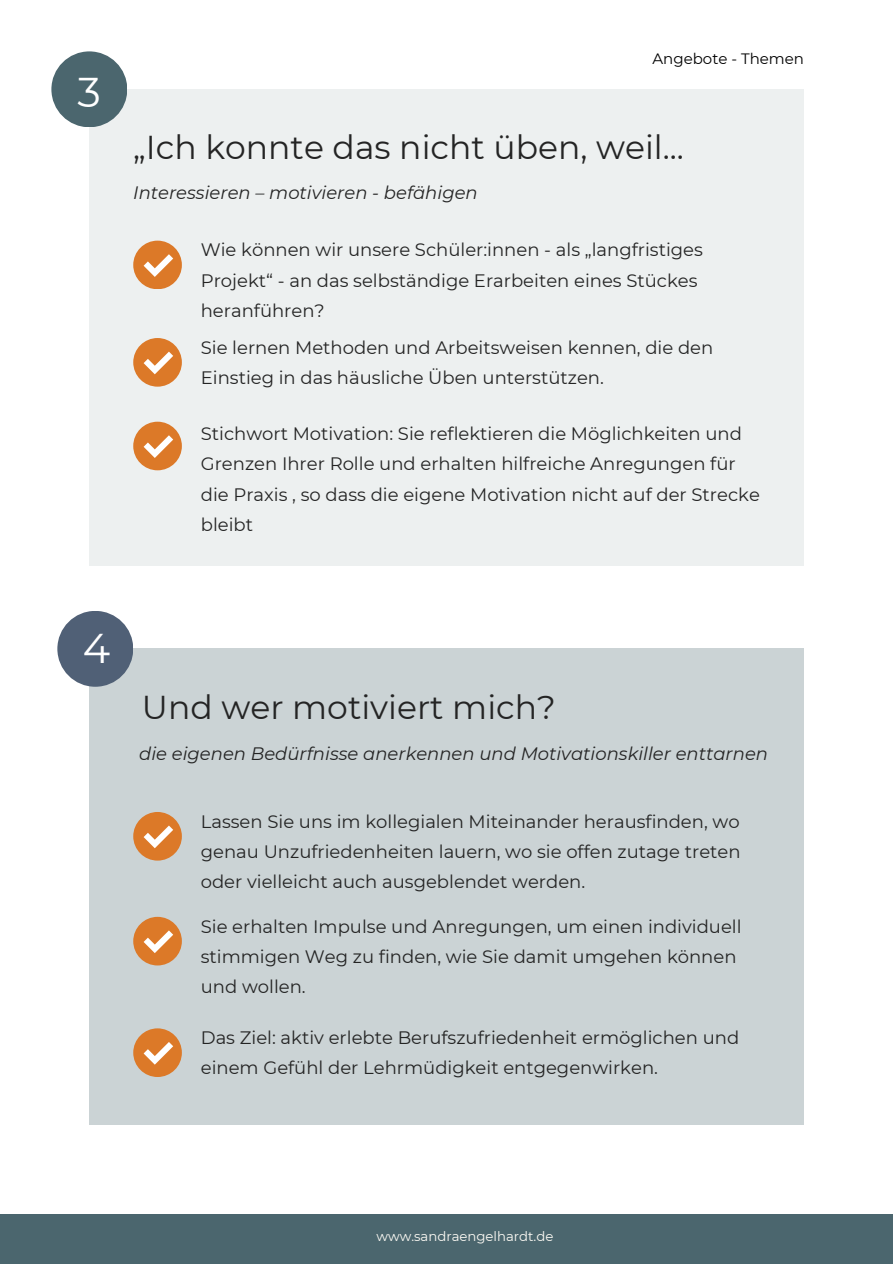
<style>
.page{position:relative;width:893px;height:1264px;background:#fff}
.page>*{position:absolute;margin:0;border:0;box-sizing:border-box;transform-origin:0 0}
.t1{font:41.55px "Montserrat";color:#fff}
.t2{font:33px "Montserrat";color:#242424}
.t3{font:18px/30.3px "Montserrat";color:#242424}
.t4{font:italic 18px "Montserrat";color:#242424}
.t5{font:15px "Montserrat";color:#000}
.t6{font:13.2px "Montserrat";color:#fcfaf4}
</style>
<div class="page">
<div style="left:89px;top:89px;width:715px;height:476px;background:#edf0f0"></div>
<div style="left:133px;top:338px;width:49px;height:48px;background:#dc7928;border-radius:50%"></div>
<svg style="left:144px;top:351px;width:29px;height:23px"></svg>
<div style="left:133px;top:241px;width:49px;height:48px;background:#dc7928;border-radius:50%"></div>
<svg style="left:144px;top:254px;width:29px;height:23px"></svg>
<div style="left:133px;top:421px;width:49px;height:49px;background:#dc7928;border-radius:50%"></div>
<svg style="left:144px;top:435px;width:29px;height:23px"></svg>
<div style="left:89px;top:649px;width:715px;height:475px;background:#cbd3d5"></div>
<div style="left:133px;top:916px;width:49px;height:49px;background:#dc7928;border-radius:50%"></div>
<svg style="left:144px;top:930px;width:29px;height:23px"></svg>
<div style="left:133px;top:812px;width:49px;height:48px;background:#dc7928;border-radius:50%"></div>
<svg style="left:144px;top:825px;width:29px;height:23px"></svg>
<div style="left:133px;top:1028px;width:49px;height:48px;background:#dc7928;border-radius:50%"></div>
<svg style="left:144px;top:1042px;width:29px;height:22px"></svg>
<div style="left:0;top:1214px;width:892px;height:49px;background:#4b666e"></div>
<div style="left:57px;top:611px;width:76px;height:75px;background:#506076;border-radius:50%"></div>
<div style="left:51px;top:51px;width:76px;height:76px;background:#4b666e;border-radius:50%"></div>
<h1 class="t1" style="left:78px;top:67px;width:25px">3</h1>
<p class="t5" style="left:652px;top:49px;width:153px">Angebote - Themen</p>
<h2 class="t2" style="left:133px;top:127px;width:552px">„Ich konnte das nicht ü ben, weil...</h2>
<p class="t4" style="left:133px;top:182px;width:346px">Interessieren – motivieren - befähigen</p>
<p class="t3" style="left:201px;top:235px;width:503px">Wie können wir unsere Schüler:innen - als „langfristiges<br>Projekt“ - an das selbständige Erarbeiten eines Stückes heranfü hren?</p>
<p class="t3" style="left:201px;top:332px;width:514px">Sie lernen Methoden und Arbeitsweisen kennen, die den<br>Einstieg in das hä usliche Ü ben unterstützen.</p>
<p class="t3" style="left:201px;top:418px;width:560px">Stichwort Motivation: Sie reflektieren die Möglichkeiten und Grenzen Ihrer Rolle und erhalten hilfreiche Anregungen für die Praxis , so dass die eigene Motivation nicht auf der Strecke bleibt</p>
<h1 class="t1" style="left:83px;top:622px;width:29px">4</h1>
<h2 class="t2" style="left:142px;top:687px;width:415px">Und wer motiviert mich?</h2>
<p class="t4" style="left:139px;top:742px;width:630px">die eigenen Bedürfnisse anerkennen und Motivationskiller enttarnen</p>
<p class="t3" style="left:201px;top:806px;width:541px;text-align:justify">Lassen Sie uns im kollegialen Miteinander herausfinden, wo genau Unzufriedenheiten lauern, wo sie offen zutage treten oder vielleicht auch ausgeblendet werden.</p>
<p class="t3" style="left:201px;top:910px;width:542px">Sie erhalten Impulse und Anregungen, um einen individuell stimmigen Weg zu finden, wie Sie damit umgehen können und wollen.</p>
<p class="t3" style="left:201px;top:1022px;width:540px">Das Ziel: aktiv erlebte Berufszufriedenheit ermöglichen und einem Gefühl der Lehrmüdigkeit entgegenwirken.</p>
<p class="t6" style="left:376px;top:1227px;width:178px">www.sandraengelhardt.de</p>
</div>
